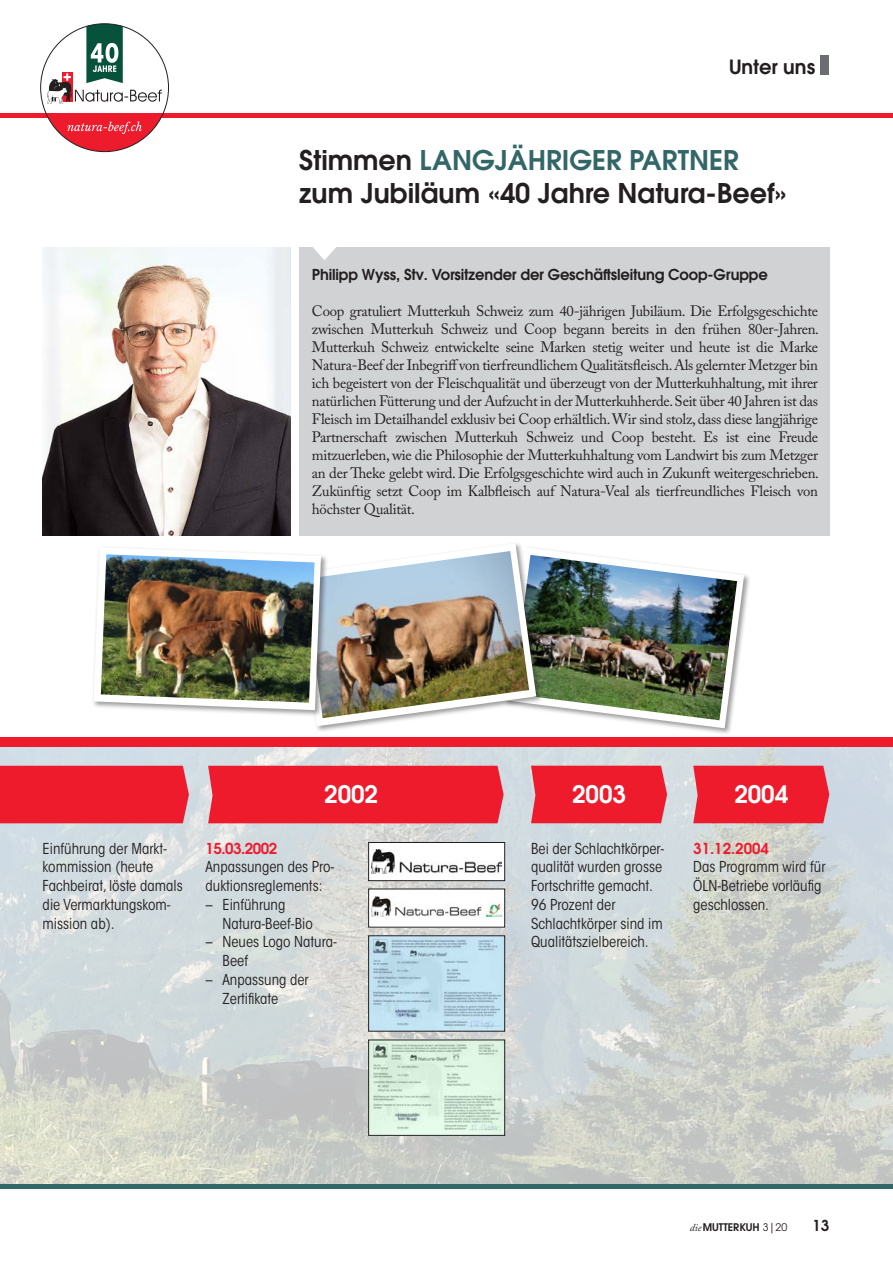
<style>
.page{position:relative;width:893px;height:1263px;background:#fff}
.page>*{position:absolute;margin:0;border:0;box-sizing:border-box;transform-origin:0 0}
.heading_1{font:600 27px "ITC Avant Garde Std";color:#231f20}
.heading_1-2{font:600 27px "ITC Avant Garde Std";color:#366}
.t1{font:600 24px "ITC Avant Garde Std";color:#fff}
.t2{font:600 19.5px "ITC Avant Garde Std";color:#231f20}
.t3{font:15px/18px "Adobe Caslon Pro";letter-spacing:-.02em;color:#231f20;text-align:justify}
.t4{font:condensed 15px/18.8px "ITC Avant Garde Std";color:#231f20}
.t5{font:600 15px "ITC Avant Garde Std";letter-spacing:-.01em;color:#231f20}
.t6{font:600 15px "ITC Avant Garde Std";letter-spacing:-.015em;color:#ee1b2d}
.t7{font:600 10.5px "ITC Avant Garde Std";color:#231f20}
.s1{color:#231f20}
.s2{font-family:"Adobe Caslon Pro";font-weight:400;font-style:italic}
.s3{font-weight:400}
</style>
<div class="page">
<div style="left:503px;top:546px;width:248px;height:189px;background:#231f20;opacity:.45"></div>
<div style="left:295px;top:542px;width:248px;height:191px;background:#fff"></div>
<img style="left:94px;top:543px;width:650px;height:185px">
<img style="left:101px;top:554px;width:214px;height:149px">
<img style="left:0;top:746px;width:893px;height:438px">
<div style="left:0;top:766px;width:189px;height:57px;background:#ee1b2d"></div>
<div style="left:0;top:737px;width:893px;height:9px;background:#ee1b2d"></div>
<hr style="left:0;top:1184px;width:893px;height:4px;background:#366">
<div style="left:821px;top:55px;width:8px;height:19px;background:#6c6d70"></div>
<div style="left:208px;top:766px;width:296px;height:57px;background:#ee1b2d"></div>
<hr style="left:0;top:113px;width:893px;height:4px;background:#ee1b2d">
<div style="left:41px;top:24px;width:128px;height:128px;background:#fff;border-radius:50%"></div>
<svg style="left:47px;top:24px;width:115px;height:79px"></svg>
<svg style="left:46px;top:113px;width:117px;height:39px"></svg>
<img style="left:43px;top:247px;width:248px;height:288px">
<div style="left:299px;top:247px;width:530px;height:288px;background:#d1d2d4"></div>
<svg style="left:313px;top:247px;width:23px;height:13px"></svg>
<div style="left:369px;top:842px;width:136px;height:39px;background:#fff"></div>
<img style="left:372px;top:850px;width:129px;height:23px">
<div style="left:368px;top:842px;width:137px;height:39px;border:1px solid #231f20"></div>
<div style="left:369px;top:889px;width:136px;height:38px;background:#fff"></div>
<img style="left:372px;top:896px;width:129px;height:20px">
<img style="left:370px;top:937px;width:133px;height:92px">
<div style="left:368px;top:935px;width:137px;height:96px;border:1px solid #231f20"></div>
<img style="left:370px;top:1042px;width:133px;height:91px">
<div style="left:368px;top:1040px;width:137px;height:95px;border:1px solid #231f20"></div>
<div style="left:531px;top:766px;width:136px;height:57px;background:#ee1b2d"></div>
<div style="left:693px;top:766px;width:136px;height:57px;background:#ee1b2d"></div>
<p class="t2" style="left:729px;top:55px;width:88px">Unter uns</p>
<p class="heading_1-2" style="left:299px;top:143px;width:441px"><span class="s1">Stimmen</span> LANGJÄHRIGER PARTNER</p>
<p class="heading_1" style="left:299px;top:175px;width:489px">zum Jubiläum «40 Jahre Natura-Beef»</p>
<p class="t5" style="left:312px;top:264px;width:457px">Philipp Wyss, Stv. Vorsitzender der Geschäftsleitung Coop-Gruppe</p>
<p class="t3" style="left:312px;top:302px;width:508px">Coop gratuliert Mutterkuh Schweiz zum 40-jährigen Jubiläum. Die Erfolgsgeschichte zwischen Mutterkuh Schweiz und Coop begann bereits in den frühen 80er-Jahren.<br>Mutterkuh Schweiz entwickelte seine Marken stetig weiter und heute ist die Marke Natura-Beef der Inbegriff von tierfreundlichem Qualitätsfleisch. Als gelernter Metzger bin ich begeistert von der Fleischqualität und überzeugt von der Mutterkuhhaltung, mit ihrer natürlichen Fütterung und der Aufzucht in der Mutterkuhherde. Seit über 40 Jahren ist das Fleisch im Detailhandel exklusiv bei Coop erhältlich. Wir sind stolz, dass diese langjährige Partnerschaft zwischen Mutterkuh Schweiz und Coop besteht. Es ist eine Freude mitzuerleben, wie die Philosophie der Mutterkuhhaltung vom Landwirt bis zum Metzger an der Theke gelebt wird. Die Erfolgsgeschichte wird auch in Zukunft weitergeschrieben.<br>Zukünftig setzt Coop im Kalbfleisch auf Natura-Veal als tierfreundliches Fleisch von höchster Qualität.</p>
<p class="t4" style="left:43px;top:839px;width:142px">Einführung der Markt&shy;kommission (heute<br>Fachbeirat, löste damals die Vermarktungskom&shy;mission ab).</p>
<p class="t1" style="left:324px;top:779px;width:55px">2002</p>
<p class="t6" style="left:206px;top:838px;width:73px">15.03.2002</p>
<p class="t4" style="left:206px;top:858px;width:130px">Anpassungen des Pro&shy;duktionsreglements:</p>
<p class="t4" style="left:206px;top:895px;width:81px">– Einführung</p>
<p class="t4" style="left:223px;top:914px;width:92px">Natura-Beef-Bio</p>
<p class="t4" style="left:206px;top:933px;width:133px">– Neues Logo Natura-</p>
<p class="t4" style="left:223px;top:951px;width:27px">Beef</p>
<p class="t4" style="left:206px;top:970px;width:105px">– Anpassung der</p>
<p class="t4" style="left:223px;top:989px;width:57px">Zertifikate</p>
<p class="t1" style="left:572px;top:779px;width:55px">2003</p>
<p class="t1" style="left:734px;top:779px;width:55px">2004</p>
<p class="t4" style="left:531px;top:839px;width:135px">Bei der Schlachtkörper&shy;qualität wurden grosse<br>Fortschritte gemacht.<br>96 Prozent der<br>Schlachtkörper sind im<br>Qualitätszielbereich.</p>
<p class="t6" style="left:693px;top:838px;width:77px">31.12.2004</p>
<p class="t4" style="left:693px;top:858px;width:134px">Das Programm wird für<br>ÖLN-Betriebe vorläufig geschlossen.</p>
<p class="t7" style="left:690px;top:1220px;width:99px"><span class="s2">die</span>MUTTERKUH <span class="s3">3|20</span></p>
<p class="t5" style="left:812px;top:1216px;width:18px">13</p>
</div>
